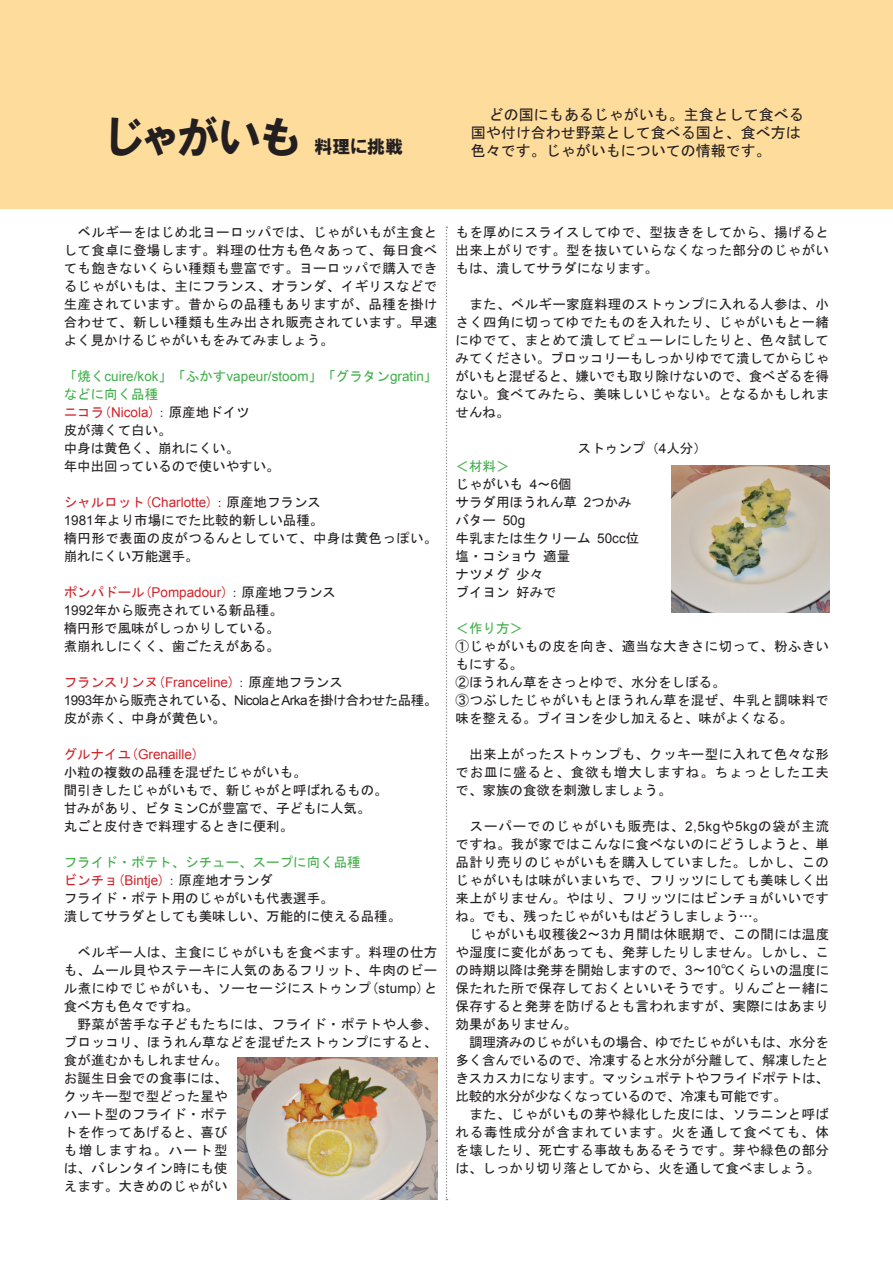
<style>
.page{position:relative;width:893px;height:1263px;background:#fff}
.page>*{position:absolute;margin:0;border:0;box-sizing:border-box;transform-origin:0 0}
.t1{font:45px "HGP Soei Kakugothic UB";color:#231f20}
.t2{font:18px "HGP Soei Kakugothic UB";color:#231f20}
.t3{font:15px/18px "MS Gothic";color:#231f20}
.t4{font:13.5px/18px "MS Gothic";color:#231f20;text-align:justify}
.t5{font:13.5px/18px "MS Gothic";letter-spacing:.025em;color:#231f20}
.t6{font:13.5px "Arial";color:#d1232a}
.t7{font:13.5px/18px "Arial";color:#40ae49}
.t8{font:13.5px "MS Gothic";letter-spacing:-.04em;color:#231f20}
.t9{font:13.5px "MS Gothic";color:#40ae49}
.s1{font-family:"MS Gothic"}
.s2{color:#d1232a}
.s3{font-family:"Arial";color:#d1232a}
.s4{font-family:"MS Gothic";color:#231f20}
.s5{font-family:"Arial"}
</style>
<div class="page">
<div style="left:0;top:0;width:893px;height:208px;background:#fedc9c"></div>
<svg style="left:446px;top:226px;width:1px;height:974px"></svg>
<img style="left:238px;top:1057px;width:199px;height:142px">
<img style="left:671px;top:466px;width:158px;height:146px">
<p class="t1" style="left:109px;top:115px;width:192px">じゃがいも</p>
<p class="t2" style="left:314px;top:138px;width:90px">料理に挑戦</p>
<p class="t3" style="left:471px;top:106px;width:334px;text-indent:18px">どの国にもあるじゃがいも。主食として食べる国や付け合わせ野菜として食べる国と、食べ方は色々です。じゃがいもについての情報です。</p>
<p class="t4" style="left:64px;top:223px;width:375px">　ベルギーをはじめ北ヨーロッパでは、じゃがいもが主食として食卓に登場します。料理の仕方も色々あって、毎日食べても飽きないくらい種類も豊富です。ヨーロッパで購入できるじゃがいもは、主にフランス、オランダ、イギリスなどで生産されています。昔からの品種もありますが、品種を掛け合わせて、新しい種類も生み出され販売されています。早速よく見かけるじゃがいもをみてみましょう。</p>
<p class="t7" style="left:64px;top:367px;width:375px"><span class="s1">「焼く</span>cuire/kok<span class="s1">」「ふかす</span>vapeur/stoom<span class="s1">」「グラタン</span>gratin<span class="s1">」などに向く品種</span></p>
<p class="t4" style="left:64px;top:403px;width:188px"><span class="s2">ニコラ(</span><span class="s3">Nicola</span><span class="s2">)</span>：原産地ドイツ</p>
<p class="t4" style="left:64px;top:421px;width:109px">皮が薄くて白い。</p>
<p class="t4" style="left:64px;top:439px;width:177px">中身は黄色く、崩れにくい。</p>
<p class="t4" style="left:64px;top:457px;width:217px">年中出回っているので使いやすい。</p>
<p class="t6" style="left:64px;top:493px;width:259px"><span class="s1">シャルロット(</span>Charlotte<span class="s1">)</span><span class="s4">：原産地フランス</span></p>
<p class="t4" style="left:64px;top:511px;width:261px"><span class="s5">1981</span>年より市場にでた比較的新しい品種。</p>
<p class="t5" style="left:64px;top:529px;width:375px">楕円形で表面の皮がつるんとしていて、中身は黄色っぽい。崩れにくい万能選手。</p>
<p class="t6" style="left:64px;top:583px;width:274px"><span class="s1">ポンパドール(</span>Pompadour<span class="s1">)</span><span class="s4">：原産地フランス</span></p>
<p class="t4" style="left:64px;top:601px;width:221px"><span class="s5">1992</span>年から販売されている新品種。</p>
<p class="t4" style="left:64px;top:619px;width:217px">楕円形で風味がしっかりしている。</p>
<p class="t4" style="left:64px;top:637px;width:217px">煮崩れしにくく、歯ごたえがある。</p>
<p class="t6" style="left:64px;top:673px;width:281px"><span class="s1">フランスリンヌ(</span>Franceline<span class="s1">)</span><span class="s4">：原産地フランス</span></p>
<p class="t8" style="left:64px;top:693px;width:375px"><span class="s5">1993</span>年から販売されている、<span class="s5">Nicola</span>と<span class="s5">Arka</span>を掛け合わせた品種。</p>
<p class="t4" style="left:64px;top:709px;width:163px">皮が赤く、中身が黄色い。</p>
<p class="t6" style="left:64px;top:745px;width:137px"><span class="s1">グルナイユ(</span>Grenaille<span class="s1">)</span></p>
<p class="t4" style="left:64px;top:763px;width:244px">小粒の複数の品種を混ぜたじゃがいも。</p>
<p class="t4" style="left:64px;top:781px;width:326px">間引きしたじゃがいもで、新じゃがと呼ばれるもの。</p>
<p class="t4" style="left:64px;top:799px;width:308px">甘みがあり、ビタミン<span class="s5">C</span>が豊富で、子どもに人気。</p>
<p class="t4" style="left:64px;top:817px;width:231px">丸ごと皮付きで料理するときに便利。</p>
<p class="t9" style="left:64px;top:855px;width:298px">フライド・ポテト、シチュー、スープに向く品種</p>
<p class="t4" style="left:64px;top:871px;width:211px"><span class="s2">ビンチョ(</span><span class="s3">Bintje</span><span class="s2">)</span>：原産地オランダ</p>
<p class="t4" style="left:64px;top:889px;width:271px">フライド・ポテト用のじゃがいも代表選手。</p>
<p class="t4" style="left:64px;top:907px;width:339px">潰してサラダとしても美味しい、万能的に使える品種。</p>
<p class="t4" style="left:64px;top:943px;width:375px">　ベルギー人は、主食にじゃがいもを食べます。料理の仕方も、ムール貝やステーキに人気のあるフリット、牛肉のビール煮にゆでじゃがいも、ソーセージにストゥンプ(<span class="s5">stump</span>)と食べ方も色々ですね。</p>
<p class="t4" style="left:64px;top:1015px;width:375px;text-align:left">　野菜が苦手な子どもたちには、フライド・ポテトや人参、ブロッコリ、ほうれん草などを混ぜたストゥンプにすると、食が進むかもしれません。<br>お誕生日会での食事には、<br>クッキー型で型どった星や<br>ハート型のフライド・ポテ<br>トを作ってあげると、喜び<br>も増しますね。ハート型<br>は、バレンタイン時にも使<br>えます。大きめのじゃがい</p>
<p class="t4" style="left:455px;top:223px;width:375px">もを厚めにスライスしてゆで、型抜きをしてから、揚げると出来上がりです。型を抜いていらなくなった部分のじゃがいもは、潰してサラダになります。</p>
<p class="t4" style="left:455px;top:295px;width:375px">　また、ベルギー家庭料理のストゥンプに入れる人参は、小さく四角に切ってゆでたものを入れたり、じゃがいもと一緒にゆでて、まとめて潰してピューレにしたりと、色々試してみてください。ブロッコリーもしっかりゆでて潰してからじゃがいもと混ぜると、嫌いでも取り除けないので、食べざるを得ない。食べてみたら、美味しいじゃない。となるかもしれませんね。</p>
<p class="t4" style="left:578px;top:439px;width:131px">ストゥンプ（<span class="s5">4</span>人分）</p>
<p class="t9" style="left:455px;top:459px;width:55px">＜材料＞</p>
<p class="t4" style="left:455px;top:475px;width:118px">じゃがいも <span class="s5">4</span>〜<span class="s5">6</span>個</p>
<p class="t4" style="left:455px;top:493px;width:178px">サラダ用ほうれん草 <span class="s5">2</span>つかみ</p>
<p class="t4" style="left:455px;top:511px;width:71px">バター <span class="s5">50g</span></p>
<p class="t4" style="left:455px;top:529px;width:185px">牛乳または生クリーム <span class="s5">50cc</span>位</p>
<p class="t4" style="left:455px;top:547px;width:116px">塩・コショウ 適量</p>
<p class="t4" style="left:455px;top:565px;width:89px">ナツメグ 少々</p>
<p class="t4" style="left:455px;top:583px;width:103px">ブイヨン 好みで</p>
<p class="t9" style="left:455px;top:621px;width:69px">＜作り方＞</p>
<p class="t5" style="left:455px;top:637px;width:375px">①じゃがいもの皮を向き、適当な大きさに切って、粉ふきいもにする。</p>
<p class="t4" style="left:455px;top:673px;width:271px">②ほうれん草をさっとゆで、水分をしぼる。</p>
<p class="t5" style="left:455px;top:691px;width:375px">③つぶしたじゃがいもとほうれん草を混ぜ、牛乳と調味料で味を整える。ブイヨンを少し加えると、味がよくなる。</p>
<p class="t4" style="left:455px;top:745px;width:375px">　出来上がったストゥンプも、クッキー型に入れて色々な形でお皿に盛ると、食欲も増大しますね。ちょっとした工夫で、家族の食欲を刺激しましょう。</p>
<p class="t4" style="left:455px;top:817px;width:375px">　スーパーでのじゃがいも販売は、<span class="s5">2,5kg</span>や<span class="s5">5kg</span>の袋が主流ですね。我が家ではこんなに食べないのにどうしようと、単品計り売りのじゃがいもを購入していました。しかし、このじゃがいもは味がいまいちで、フリッツにしても美味しく出来上がりません。やはり、フリッツにはビンチョがいいですね。でも、残ったじゃがいもはどうしましょう…。　</p>
<p class="t4" style="left:455px;top:925px;width:375px">　じゃがいも収穫後<span class="s5">2</span>〜<span class="s5">3</span>カ月間は休眠期で、この間には温度や湿度に変化があっても、発芽したりしません。しかし、この時期以降は発芽を開始しますので、<span class="s5">3</span>〜<span class="s5">10</span>℃くらいの温度に保たれた所で保存しておくといいそうです。りんごと一緒に保存すると発芽を防げるとも言われますが、実際にはあまり効果がありません。</p>
<p class="t4" style="left:455px;top:1033px;width:375px">　調理済みのじゃがいもの場合、ゆでたじゃがいもは、水分を多く含んでいるので、冷凍すると水分が分離して、解凍したときスカスカになります。マッシュポテトやフライドポテトは、比較的水分が少なくなっているので、冷凍も可能です。</p>
<p class="t4" style="left:455px;top:1105px;width:375px">　また、じゃがいもの芽や緑化した皮には、ソラニンと呼ばれる毒性成分が含まれています。火を通して食べても、体を壊したり、死亡する事故もあるそうです。芽や緑色の部分は、しっかり切り落としてから、火を通して食べましょう。</p>
</div>
